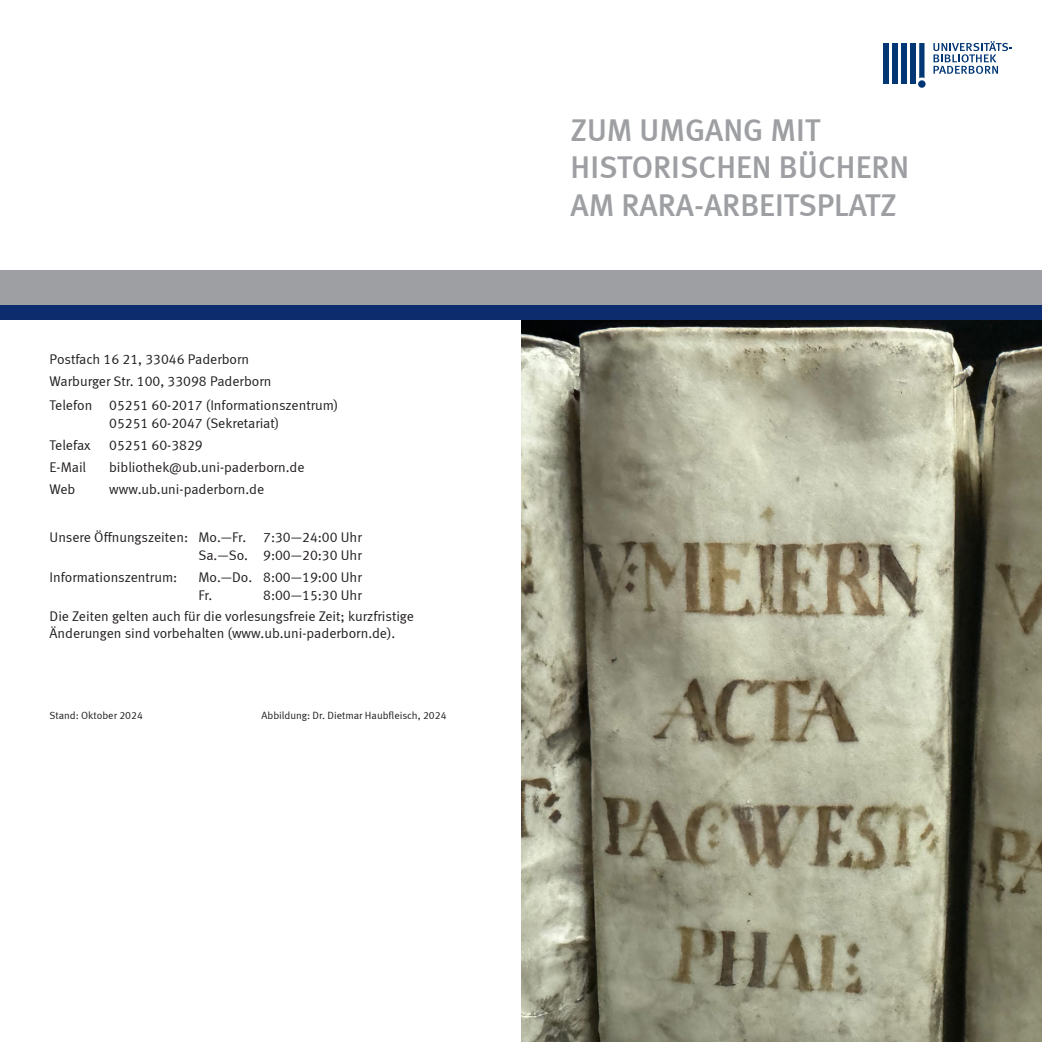
<style>
.page{position:relative;width:1042px;height:1042px;background:#fff}
.page>*{position:absolute;margin:0;border:0;box-sizing:border-box;transform-origin:0 0}
.Flyer-Titel{font:31.5px/37.8px "Meta Medium LF";color:#9d9fa2}
.ADRESSE{font:14px/17.5px "Meta Normal LF";color:#231f20}
.Künstler{font:10.5px "Meta Normal LF";color:#231f20}
.Stand{font:10.5px "Meta Normal LF";color:#231f20}
</style>
<div class="page">
<svg style="left:933px;top:41px;width:79px;height:33px"></svg>
<svg style="left:919px;top:43px;width:5px;height:35px"></svg>
<div style="left:910px;top:43px;width:5px;height:41px;background:#013775"></div>
<div style="left:901px;top:43px;width:5px;height:41px;background:#013775"></div>
<div style="left:892px;top:43px;width:6px;height:41px;background:#013775"></div>
<div style="left:883px;top:43px;width:6px;height:41px;background:#013775"></div>
<div style="left:918px;top:80px;width:7px;height:8px;background:#013775;border-radius:50%"></div>
<div style="left:0;top:270px;width:1042px;height:35px;background:#9d9fa2"></div>
<div style="left:0;top:305px;width:1042px;height:15px;background:#0d2c6e"></div>
<img style="left:521px;top:320px;width:521px;height:722px">
<p class="ADRESSE" style="left:50px;top:350px;width:201px">Postfach 16 21, 33046 Paderborn</p>
<p class="ADRESSE" style="left:50px;top:372px;width:223px">Warburger Str. 100, 33098 Paderborn</p>
<p class="ADRESSE" style="left:50px;top:396px;width:290px;text-align:center">Telefon 05251 60-2017 (Informationszentrum)<br>05251 60-2047 (Sekretariat)</p>
<p class="ADRESSE" style="left:50px;top:436px;width:43px">Telefax</p>
<p class="ADRESSE" style="left:109px;top:436px;width:95px">05251 60-3829</p>
<p class="ADRESSE" style="left:50px;top:458px;width:38px">E-Mail</p>
<p class="ADRESSE" style="left:109px;top:458px;width:197px">bibliothek@ub.uni-paderborn.de</p>
<p class="ADRESSE" style="left:50px;top:480px;width:27px">Web</p>
<p class="ADRESSE" style="left:109px;top:480px;width:157px">www.ub.uni-paderborn.de</p>
<p class="ADRESSE" style="left:50px;top:528px;width:314px;text-align:right">Unsere Öffnungszeiten: Mo.—Fr. 7:30—24:00 Uhr<br>Sa.—So. 9:00—20:30 Uhr</p>
<p class="ADRESSE" style="left:50px;top:568px;width:129px">Informationszentrum:</p>
<p class="ADRESSE" style="left:198px;top:568px;width:165px">Mo.—Do. 8:00—19:00 Uhr<br>Fr.</p>
<p class="ADRESSE" style="left:263px;top:586px;width:100px">8:00—15:30 Uhr</p>
<p class="ADRESSE" style="left:50px;top:608px;width:366px;line-height:16.8px">Die Zeiten gelten auch für die vorlesungsfreie Zeit; kurzfristige<br>Änderungen sind vorbehalten (www.ub.uni-paderborn.de).</p>
<p class="Stand" style="left:50px;top:709px;width:95px">Stand: Oktober 2024</p>
<p class="Künstler" style="left:261px;top:709px;width:187px">Abbildung: Dr. Dietmar Haubfleisch, 2024</p>
<p class="Flyer-Titel" style="left:570px;top:111px;width:340px">ZUM UMGANG MIT<br>HISTORISCHEN BÜCHERN<br>AM RARA-ARBEITSPLATZ</p>
</div>
